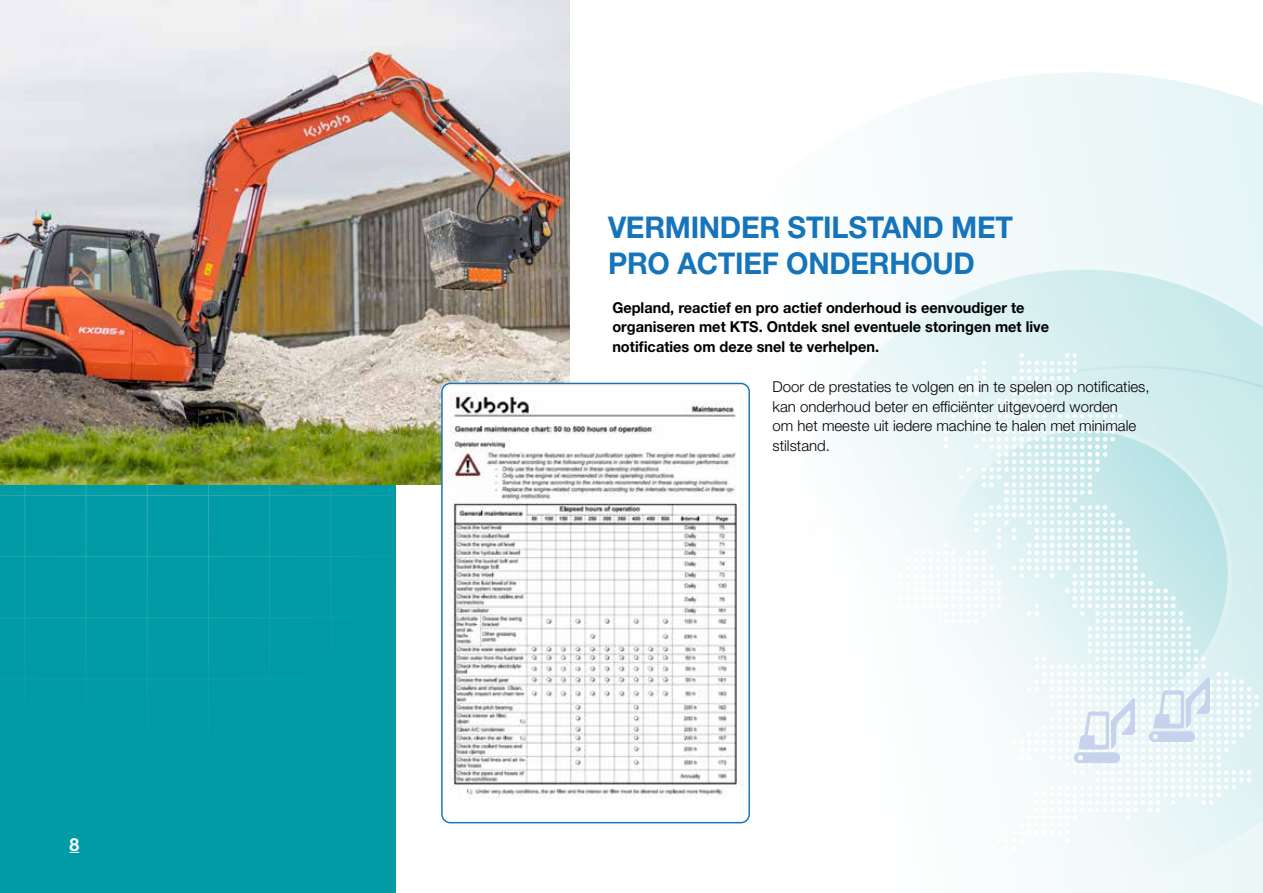
<style>
.page{position:relative;width:1263px;height:893px;background:#fff}
.page>*{position:absolute;margin:0;border:0;box-sizing:border-box;transform-origin:0 0}
.t1{font:700 30px/36px "Helvetica Neue LT Std";letter-spacing:-.01em;color:#1674ba;scale:.96 1}
.t2{font:700 18px "Helvetica Neue LT Std";color:#fff}
.t3{font:300 15px/19.5px "Helvetica Neue LT Std";color:#000}
.t4{font:700 15px/19.5px "Helvetica Neue LT Std";color:#000}
</style>
<div class="page">
<svg style="left:578px;top:72px;width:685px;height:821px"></svg>
<svg style="left:776px;top:265px;width:487px;height:618px"></svg>
<svg style="left:898px;top:353px;width:361px;height:497px"></svg>
<div style="left:0;top:0;width:395px;height:893px;background:#009ba4"></div>
<hr style="left:24px;top:149px;width:1px;height:616px;background:#fff">
<hr style="left:86px;top:149px;width:1px;height:616px;background:#fff">
<hr style="left:147px;top:149px;width:1px;height:616px;background:#fff">
<hr style="left:208px;top:149px;width:1px;height:616px;background:#fff">
<hr style="left:269px;top:149px;width:1px;height:616px;background:#fff">
<hr style="left:331px;top:149px;width:1px;height:616px;background:#fff">
<hr style="left:392px;top:149px;width:1px;height:616px;background:#fff">
<hr style="left:0;top:679px;width:395px;height:1px;background:#fff">
<hr style="left:0;top:617px;width:395px;height:1px;background:#fff">
<hr style="left:0;top:556px;width:395px;height:1px;background:#fff">
<hr style="left:0;top:495px;width:395px;height:1px;background:#fff">
<img style="left:0;top:0;width:570px;height:484px">
<img style="left:442px;top:383px;width:307px;height:440px">
<div style="left:441px;top:383px;width:309px;height:440px;border:1px solid #1674ba;border-radius:8px"></div>
<p class="t2" style="left:70px;top:833px;width:11px">8</p>
<h1 class="t1" style="left:608px;top:209px;width:423px">VERMINDER STILSTAND MET<br>PRO ACTIEF ONDERHOUD</h1>
<p class="t4" style="left:612px;top:297px;width:438px">Gepland, reactief en pro actief onderhoud is eenvoudiger te organiseren met KTS. Ontdek snel eventuele storingen met live notificaties om deze snel te verhelpen.</p>
<p class="t3" style="left:772px;top:377px;width:379px">Door de prestaties te volgen en in te spelen op notificaties, kan onderhoud beter en efficiënter uitgevoerd worden<br>om het meeste uit iedere machine te halen met minimale stilstand.</p>
</div>
